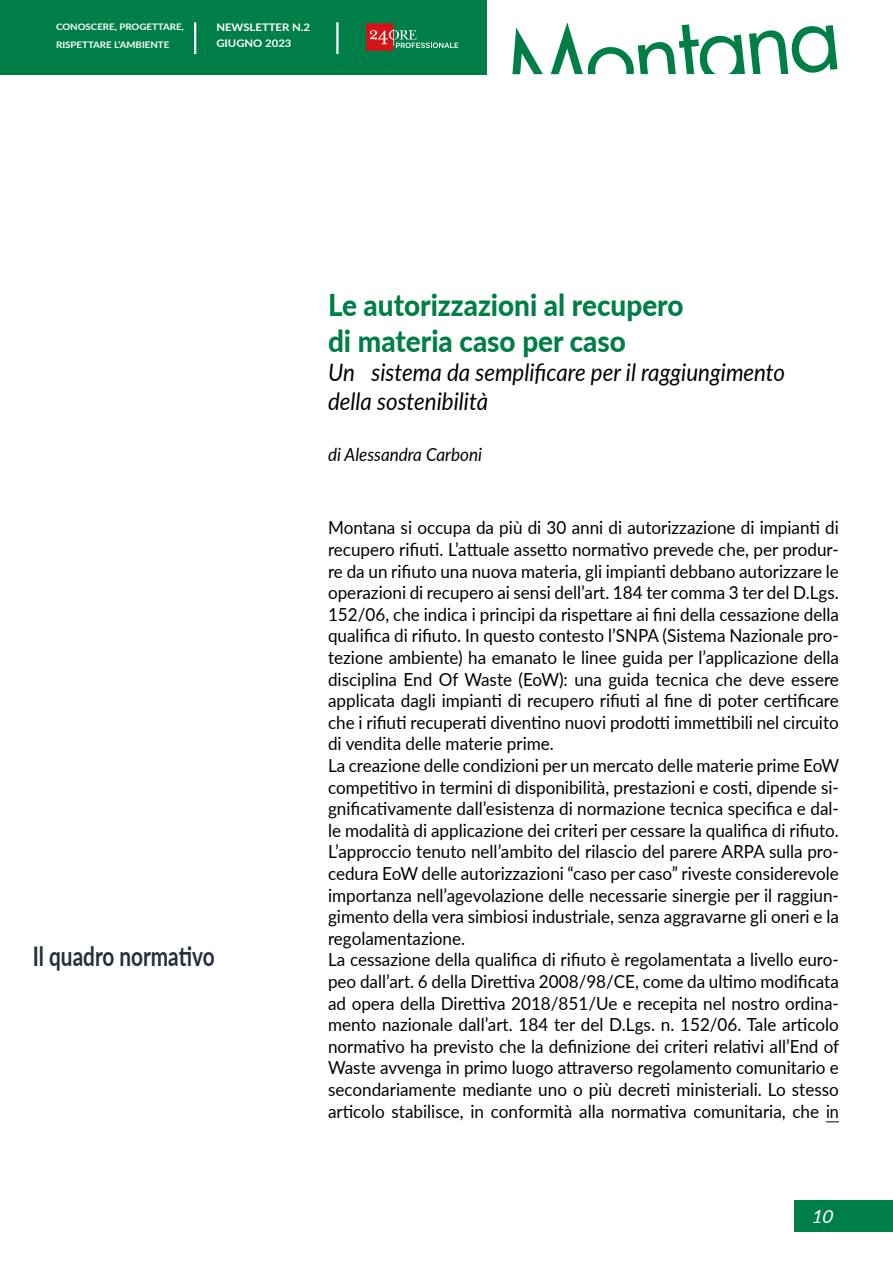
<style>
.page{position:relative;width:893px;height:1263px;background:#fff}
.page>*{position:absolute;margin:0;border:0;box-sizing:border-box;transform-origin:0 0}
.t1{font:800 30px/36px "Lato";color:#007e48;scale:.93 1}
.t2{font:700 27px "Lato";color:#242f3d;scale:.77 1}
.t3{font:italic 24px/28.8px "Lato";color:#000;scale:.93 1}
.t4{font:18px/21.6px "Lato";color:#000;scale:.95 1}
.t5{font:italic 18px "Lato";color:#000;scale:.95 1}
.t6{font:italic 18px "Lato";color:#fff}
.t7{font:700 10.5px/16.2px "Lato";color:#fff;scale:1.08 1}
.t8{font:700 9px/18px "Lato";color:#fff;scale:1.08 1}
</style>
<div class="page">
<div style="left:0;top:0;width:487px;height:74px;background:#007e48"></div>
<hr style="left:336px;top:22px;width:3px;height:32px;background:#fff">
<hr style="left:194px;top:22px;width:2px;height:32px;background:#fff">
<svg style="left:366px;top:23px;width:92px;height:28px"></svg>
<div style="left:794px;top:1200px;width:99px;height:31px;background:#007e48"></div>
<svg style="left:512px;top:22px;width:325px;height:52px"></svg>
<svg style="left:826px;top:1121px;width:13px;height:1px"></svg>
<p class="t8" style="left:56px;top:17px;width:120px">CONOSCERE, PROGETTARE,<br>RISPETTARE L’AMBIENTE</p>
<p class="t7" style="left:216px;top:18px;width:88px">NEWSLETTER N.2<br>GIUGNO 2023</p>
<h2 class="t2" style="left:33px;top:936px;width:237px">Il quadro normativo</h2>
<h1 class="t1" style="left:328px;top:286px;width:384px">Le autorizzazioni al recupero di materia caso per caso</h1>
<h3 class="t3" style="left:328px;top:357px;width:493px">Una sistema da semplificare per il raggiungimento della sostenibilità</h3>
<p class="t5" style="left:328px;top:442px;width:164px">di Alessandra Carboni</p>
<p class="t4" style="left:328px;top:516px;width:540px">Montana si occupa da più di 30 anni di autorizzazione di impianti di recupero rifiuti. L’attuale assetto normativo prevede che, per produr&shy;re da un rifiuto una nuova materia, gli impianti debbano autorizzare le operazioni di recupero ai sensi dell’art. 184 ter comma 3 ter del D.Lgs.<br>152/06, che indica i principi da rispettare ai fini della cessazione della qualifica di rifiuto. In questo contesto l’SNPA (Sistema Nazionale pro&shy;tezione ambiente) ha emanato le linee guida per l’applicazione della disciplina End Of Waste (EoW): una guida tecnica che deve essere applicata dagli impianti di recupero rifiuti al fine di poter certificare che i rifiuti recuperati diventino nuovi prodotti immettibili nel circuito di vendita delle materie prime.<br>La creazione delle condizioni per un mercato delle materie prime EoW competitivo in termini di disponibilità, prestazioni e costi, dipende si&shy;gnificativamente dall’esistenza di normazione tecnica specifica e dal&shy;le modalità di applicazione dei criteri per cessare la qualifica di rifiuto.<br>L’approccio tenuto nell’ambito del rilascio del parere ARPA sulla pro&shy;cedura EoW delle autorizzazioni “caso per caso” riveste considerevole importanza nell’agevolazione delle necessarie sinergie per il raggiun&shy;gimento della vera simbiosi industriale, senza aggravarne gli oneri e la regolamentazione.<br>La cessazione della qualifica di rifiuto è regolamentata a livello euro&shy;peo dall’art. 6 della Direttiva 2008/98/CE, come da ultimo modificata ad opera della Direttiva 2018/851/Ue e recepita nel nostro ordina&shy;mento nazionale dall’art. 184 ter del D.Lgs. n. 152/06. Tale articolo normativo ha previsto che la definizione dei criteri relativi all’End of Waste avvenga in primo luogo attraverso regolamento comunitario e secondariamente mediante uno o più decreti ministeriali. Lo stesso articolo stabilisce, in conformità alla normativa comunitaria, che in</p>
<p class="t6" style="left:811px;top:1204px;width:28px">10</p>
</div>
